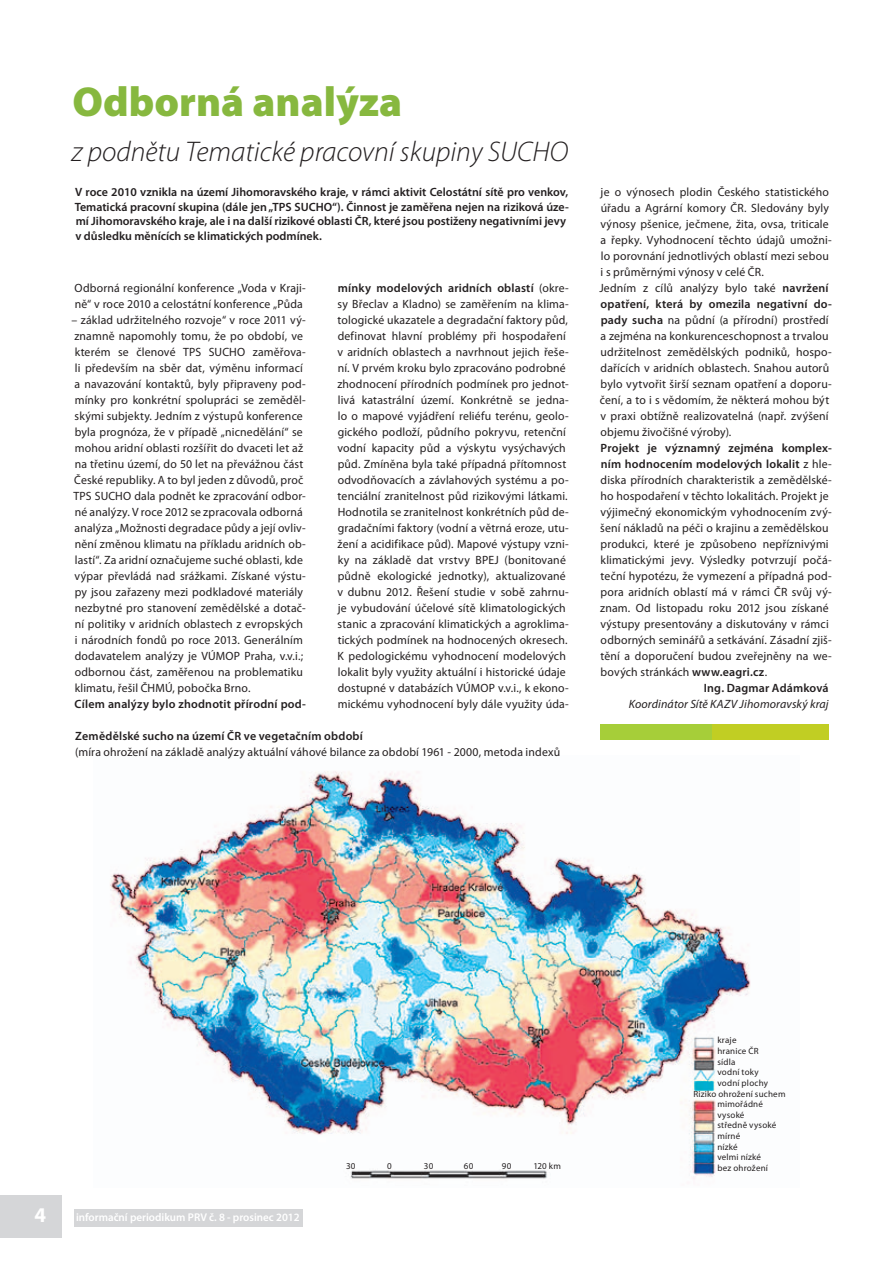
<style>
.page{position:relative;width:893px;height:1263px;background:#fff}
.page>*{position:absolute;margin:0;border:0;box-sizing:border-box;transform-origin:0 0}
.t1{font:900 42px "Myriad Pro";color:#87b83f}
.t2{font:italic 300 28.5px "Myriad Pro";color:#231f20}
.t3{font:700 21px "Myriad Pro";color:#fff}
.t4{font:12px/16px "Myriad Pro";letter-spacing:.015em;color:#231f20}
.t5{font:600 12px/14.4px "Myriad Pro";color:#231f20}
.t6{font:italic 12px "Myriad Pro";letter-spacing:.01em;color:#231f20}
.t7{font:600 11.25px "Myriad Pro";color:#fff}
.t8{font:9px "Myriad Pro";letter-spacing:.02em;color:#231f20}
.s1{font-weight:600}
.s2{font-weight:400}
</style>
<div class="page">
<div style="left:74px;top:1209px;width:229px;height:17px;background:#d5d6d8"></div>
<div style="left:0;top:1195px;width:62px;height:43px;background:#d5d6d8"></div>
<div style="left:600px;top:724px;width:112px;height:16px;background:#a6ce39"></div>
<div style="left:712px;top:724px;width:117px;height:16px;background:#c1ce23"></div>
<img style="left:110px;top:771px;width:641px;height:409px">
<h1 class="t1" style="left:73px;top:74px;width:331px">Odborná analýza</h1>
<h2 class="t2" style="left:72px;top:134px;width:498px">z podnětu Tematické pracovní skupiny SUCHO</h2>
<p class="t5" style="left:75px;top:185px;width:496px">V roce 2010 vznikla na území Jihomoravského kraje, v rámci aktivit Celostátní sítě pro venkov, Tematická pracovní skupina (dále jen „TPS SUCHO“). Činnost je zaměřena nejen na riziková úze&shy;mí Jihomoravského kraje, ale i na další rizikové oblasti ČR, které jsou postiženy negativními jevy v důsledku měnících se klimatických podmínek.</p>
<p class="t4" style="left:75px;top:280px;width:233px">Odborná regionální konference „Voda v Kraji&shy;ně“ v roce 2010 a celostátní konference „Půda</p>
<p class="t4" style="left:71px;top:312px;width:236px">– základ udržitelného rozvoje“ v roce 2011 vý&shy;znamně napomohly tomu, že po období, ve kterém se členové TPS SUCHO zaměřova&shy;li především na sběr dat, výměnu informací a navazování kontaktů, byly připraveny pod&shy;mínky pro konkrétní spolupráci se zeměděl&shy;skými subjekty. Jedním z výstupů konference byla prognóza, že v případě „nicnedělání“ se mohou aridní oblasti rozšířit do dvaceti let až na třetinu území, do 50 let na převážnou část České republiky. A to byl jeden z důvodů, proč TPS SUCHO dala podnět ke zpracování odbor&shy;né analýzy. V roce 2012 se zpracovala odborná analýza „Možnosti degradace půdy a její ovliv&shy;nění změnou klimatu na příkladu aridních ob&shy;lastí“. Za aridní označujeme suché oblasti, kde výpar převládá nad srážkami. Získané výstu&shy;py jsou zařazeny mezi podkladové materiály nezbytné pro stanovení zemědělské a dotač&shy;ní politiky v aridních oblastech z evropských<br>i národních fondů po roce 2013. Generálním dodavatelem analýzy je VÚMOP Praha, v.v.i.; odbornou část, zaměřenou na problematiku klimatu, řešil ČHMÚ, pobočka Brno.</p>
<p class="t5" style="left:75px;top:696px;width:233px">Cílem analýzy bylo zhodnotit přírodní pod-</p>
<p class="t4" style="left:337px;top:280px;width:233px"><span class="s1">mínky modelových aridních oblastí</span> (okre&shy;sy Břeclav a Kladno) se zaměřením na klima&shy;tologické ukazatele a degradační faktory půd, definovat hlavní problémy při hospodaření v aridních oblastech a navrhnout jejich řeše&shy;ní. V prvém kroku bylo zpracováno podrobné zhodnocení přírodních podmínek pro jednot&shy;livá katastrální území. Konkrétně se jedna&shy;lo o mapové vyjádření reliéfu terénu, geolo&shy;gického podloží, půdního pokryvu, retenční vodní kapacity půd a výskytu vysýchavých půd. Zmíněna byla také případná přítomnost odvodňovacích a závlahových systému a po&shy;tenciální zranitelnost půd rizikovými látkami.<br>Hodnotila se zranitelnost konkrétních půd de&shy;gradačními faktory (vodní a větrná eroze, utu&shy;žení a acidifikace půd). Mapové výstupy vzni&shy;ky na základě dat vrstvy BPEJ (bonitované půdně ekologické jednotky), aktualizované v dubnu 2012. Řešení studie v sobě zahrnu&shy;je vybudování účelové sítě klimatologických stanic a zpracování klimatických a agroklima&shy;tických podmínek na hodnocených okresech.<br>K pedologickému vyhodnocení modelových lokalit byly využity aktuální i historické údaje dostupné v databázích VÚMOP v.v.i., k ekono&shy;mickému vyhodnocení byly dále využity úda-</p>
<p class="t5" style="left:75px;top:728px;width:289px">Zemědělské sucho na území ČR ve vegetačním období</p>
<p class="t4" style="left:75px;top:744px;width:486px">(míra ohrožení na základě analýzy aktuální váhové bilance za období 1961 - 2000, metoda indexů</p>
<p class="t4" style="left:599px;top:184px;width:234px">je o výnosech plodin Českého statistického úřadu a Agrární komory ČR. Sledovány byly výnosy pšenice, ječmene, žita, ovsa, triticale a řepky. Vyhodnocení těchto údajů umožni&shy;lo porovnání jednotlivých oblastí mezi sebou i s průměrnými výnosy v celé ČR.<br>Jedním z cílů analýzy bylo také <span class="s1">navržení opatření, která by omezila negativní do&shy;pady sucha</span> na půdní (a přírodní) prostředí a zejména na konkurenceschopnost a trvalou udržitelnost zemědělských podniků, hospo&shy;dařících v aridních oblastech. Snahou autorů bylo vytvořit širší seznam opatření a doporu&shy;čení, a to i s vědomím, že některá mohou být v praxi obtížně realizovatelná (např. zvýšení objemu živočišné výroby).</p>
<p class="t5" style="left:601px;top:441px;width:233px">Projekt je významný zejména komplex-</p>
<p class="t5" style="left:601px;top:457px;width:232px">ním hodnocením modelových lokalit <span class="s2">z hle-</span></p>
<p class="t4" style="left:601px;top:472px;width:233px">diska přírodních charakteristik a zemědělské-</p>
<p class="t4" style="left:601px;top:488px;width:230px">ho hospodaření v těchto lokalitách. Projekt je</p>
<p class="t4" style="left:600px;top:504px;width:233px">výjimečný ekonomickým vyhodnocením zvý-</p>
<p class="t4" style="left:600px;top:520px;width:230px">šení nákladů na péči o krajinu a zemědělskou</p>
<p class="t4" style="left:601px;top:536px;width:230px">produkci, které je způsobeno nepříznivými</p>
<p class="t4" style="left:601px;top:552px;width:233px">klimatickými jevy. Výsledky potvrzují počá-</p>
<p class="t4" style="left:601px;top:568px;width:233px">teční hypotézu, že vymezení a případná pod-</p>
<p class="t4" style="left:601px;top:584px;width:233px">pora aridních oblastí má v rámci ČR svůj vý-</p>
<p class="t4" style="left:600px;top:600px;width:230px">znam. Od listopadu roku 2012 jsou získané</p>
<p class="t4" style="left:600px;top:616px;width:230px">výstupy presentovány a diskutovány v rámci</p>
<p class="t4" style="left:601px;top:632px;width:233px">odborných seminářů a setkávání. Zásadní zjiš-</p>
<p class="t4" style="left:601px;top:648px;width:233px">tění a doporučení budou zveřejněny na we-</p>
<p class="t4" style="left:601px;top:664px;width:168px">bových stránkách <span class="s1">www.eagri.cz</span>.</p>
<p class="t5" style="left:704px;top:680px;width:126px">Ing. Dagmar Adámková</p>
<p class="t6" style="left:629px;top:696px;width:201px">Koordinátor Sítě KAZV Jihomoravský kraj</p>
<h3 class="t3" style="left:34px;top:1201px;width:13px">4</h3>
<p class="t7" style="left:76px;top:1210px;width:225px">informační periodikum PRV č. 8 - prosinec 2012</p>
<p class="t8" style="left:717px;top:1035px;width:21px">kraje</p>
<p class="t8" style="left:717px;top:1045px;width:43px">hranice ČR</p>
<p class="t8" style="left:717px;top:1056px;width:19px">sídla</p>
<p class="t8" style="left:717px;top:1067px;width:43px">vodní toky</p>
<p class="t8" style="left:717px;top:1077px;width:52px">vodní plochy</p>
<p class="t8" style="left:693px;top:1088px;width:94px">Riziko ohrožení suchem</p>
<p class="t8" style="left:717px;top:1098px;width:47px">mimořádné</p>
<p class="t8" style="left:717px;top:1109px;width:29px">vysoké</p>
<p class="t8" style="left:717px;top:1120px;width:60px">středně vysoké</p>
<p class="t8" style="left:717px;top:1130px;width:24px">mírné</p>
<p class="t8" style="left:717px;top:1141px;width:22px">nízké</p>
<p class="t8" style="left:717px;top:1152px;width:45px">velmi nízké</p>
<p class="t8" style="left:464px;top:1160px;width:11px">60</p>
<p class="t8" style="left:502px;top:1160px;width:11px">90</p>
<p class="t8" style="left:533px;top:1160px;width:29px">120 km</p>
<p class="t8" style="left:346px;top:1160px;width:11px">30</p>
<p class="t8" style="left:387px;top:1160px;width:6px">0</p>
<p class="t8" style="left:424px;top:1160px;width:11px">30</p>
<p class="t8" style="left:717px;top:1162px;width:52px">bez ohrožení</p>
</div>
